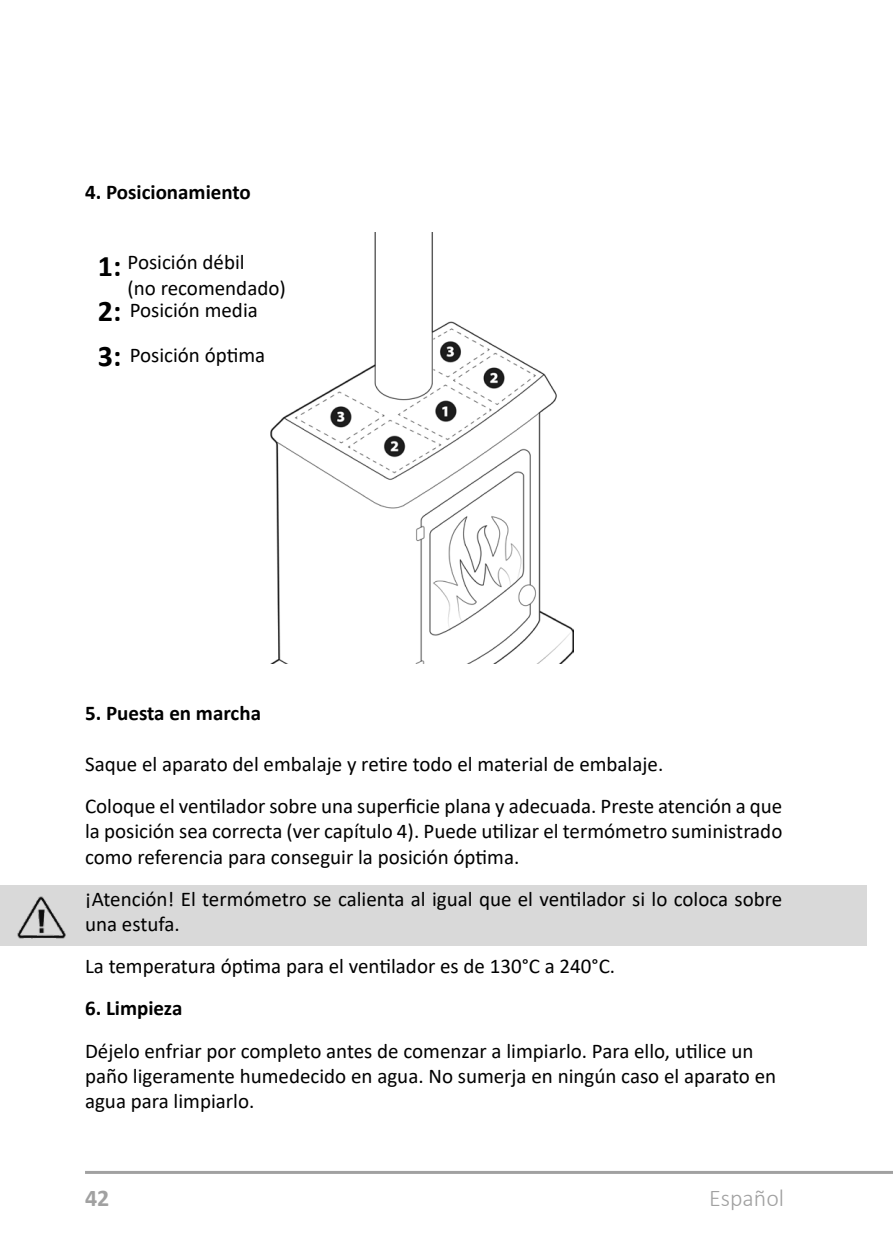
<style>
.page{position:relative;width:893px;height:1259px;background:#fff}
.page>*{position:absolute;margin:0;border:0;box-sizing:border-box;transform-origin:0 0}
.Fließtext{font:700 30px "Calibri";color:#000}
.t1{font:300 24px "Calibri";color:#a1a1a1}
.t2{font:700 24px "Calibri";color:#a1a1a1}
.Fließtext-2{font:21px/25.2px "Calibri";color:#000}
.Überschrift{font:700 21px "Calibri";color:#000}
</style>
<div class="page">
<hr style="left:85px;top:1171px;width:808px;height:3px;background:#a1a1a1">
<img style="left:270px;top:232px;width:304px;height:431px">
<div style="left:0;top:885px;width:867px;height:60px;background:#d9d9d9"></div>
<img style="left:17px;top:896px;width:49px;height:42px">
<p class="Überschrift" style="left:85px;top:177px;width:167px">4. Posicionamiento</p>
<p class="Fließtext" style="left:98px;top:245px;width:25px">1:</p>
<p class="Fließtext" style="left:98px;top:290px;width:25px">2:</p>
<p class="Fließtext" style="left:98px;top:334px;width:25px">3:</p>
<p class="Fließtext-2" style="left:128px;top:249px;width:160px">Posición débil<br>(no recomendado)</p>
<p class="Fließtext-2" style="left:130px;top:297px;width:130px">Posición media</p>
<p class="Fließtext-2" style="left:130px;top:342px;width:137px">Posición óptima</p>
<p class="Überschrift" style="left:85px;top:698px;width:177px">5. Puesta en marcha</p>
<p class="Fließtext-2" style="left:85px;top:751px;width:580px">Saque el aparato del embalaje y retire todo el material de embalaje.</p>
<p class="Fließtext-2" style="left:85px;top:793px;width:699px;text-align:justify">Coloque el ventilador sobre una superficie plana y adecuada. Preste atención a que la posición sea correcta (ver capítulo 4). Puede utilizar el termómetro suministrado como referencia para conseguir la posición óptima.</p>
<p class="Fließtext-2" style="left:85px;top:885px;width:699px">¡Atención! El termómetro se calienta al igual que el ventilador si lo coloca sobre una estufa.</p>
<p class="Fließtext-2" style="left:85px;top:953px;width:532px">La temperatura óptima para el ventilador es de 130°C a 240°C.</p>
<p class="Überschrift" style="left:85px;top:993px;width:99px">6. Limpieza</p>
<p class="Fließtext-2" style="left:85px;top:1037px;width:693px">Déjelo enfriar por completo antes de comenzar a limpiarlo. Para ello, utilice un paño ligeramente humedecido en agua. No sumerja en ningún caso el aparato en agua para limpiarlo.</p>
<p class="t2" style="left:85px;top:1181px;width:26px">42</p>
<p class="t1" style="left:709px;top:1183px;width:77px">Español</p>
</div>
